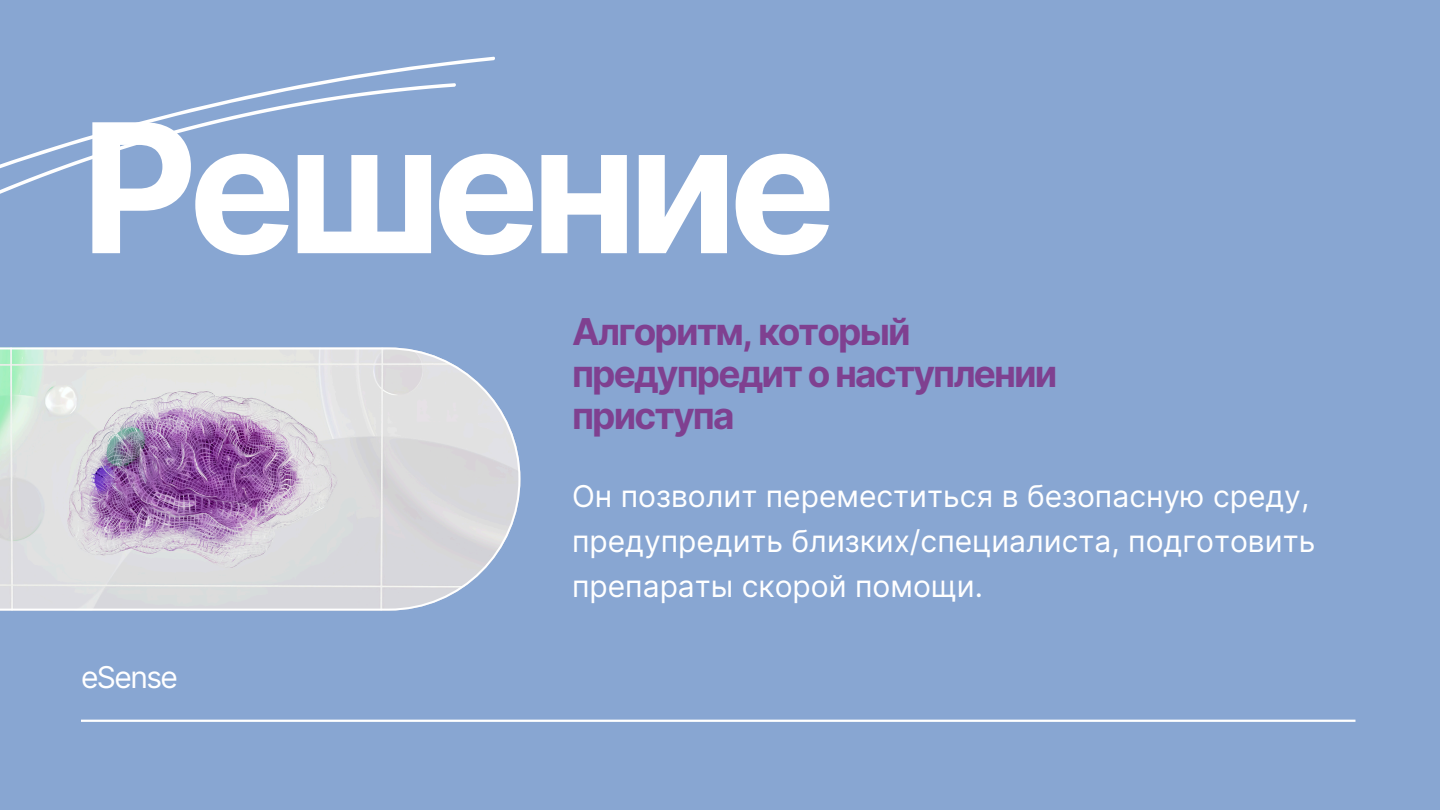
<style>
.page{position:relative;width:1440px;height:810px;background:#88a6d2}
.page>*{position:absolute;margin:0;border:0;box-sizing:border-box;transform-origin:0 0}
.t1{font:700 180px "Inter";letter-spacing:-.05em;color:#fff}
.t2{font:700 37px/42px "Inter";letter-spacing:-.05em;color:#7f4090}
.t3{font:30px/45px "Inter";color:#fff}
</style>
<div class="page">
<hr style="left:81px;top:720px;width:1274px;height:2px;background:#fff">
<svg style="left:0;top:61px;width:457px;height:133px"></svg>
<svg style="left:0;top:348px;width:520px;height:263px;background:#cec9d5"></svg>
<h1 class="t1" style="left:81px;top:80px;width:757px">Решение</h1>
<h2 class="t2" style="left:572px;top:311px;width:487px">Алгоритм, который предупредит о наступлении приступа</h2>
<p class="t3" style="left:81px;top:654px;width:99px">eSense</p>
<p class="t3" style="left:572px;top:473px;width:745px">Он позволит переместиться в безопасную среду, предупредить близких/специалиста, подготовить препараты скорой помощи.</p>
</div>
